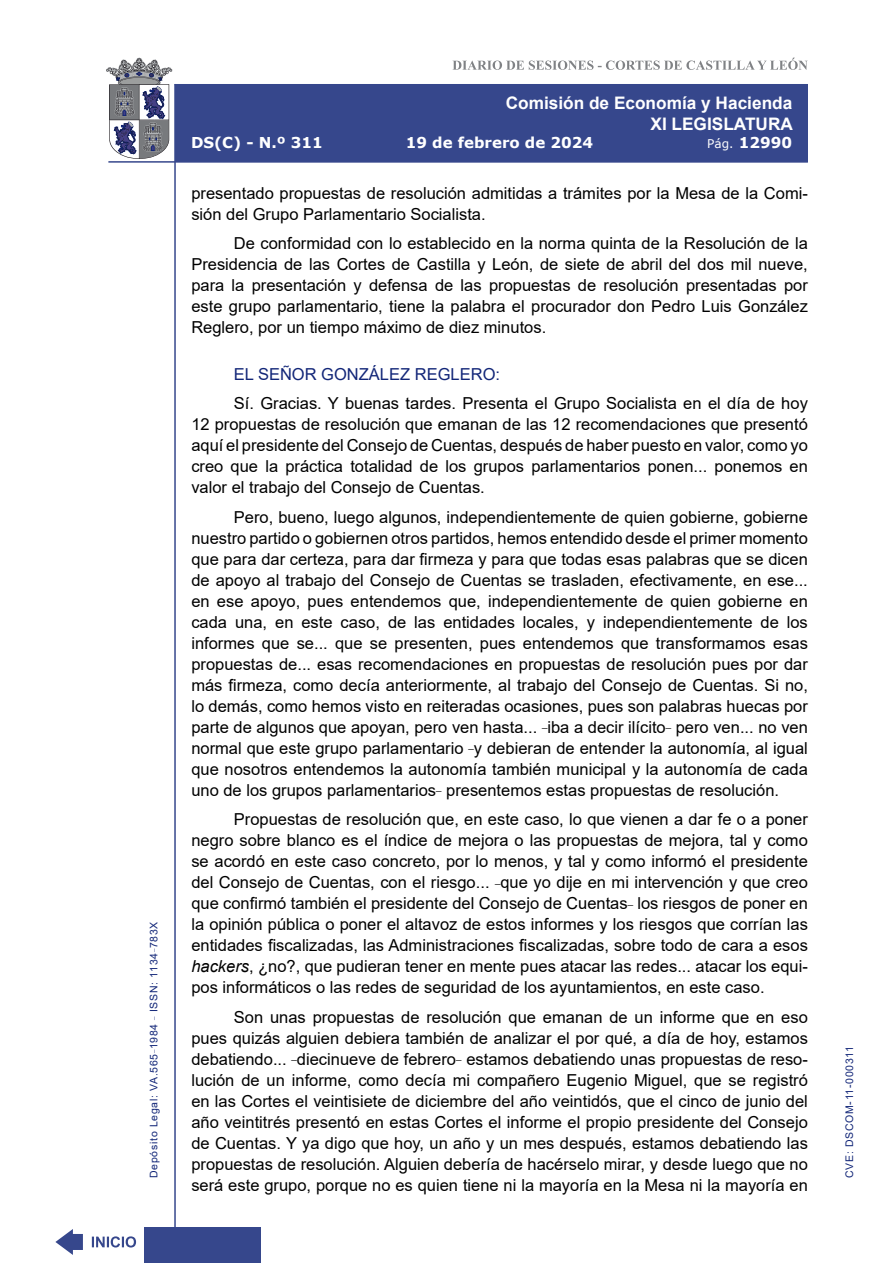
<style>
.page{position:relative;width:893px;height:1263px;background:#fff}
.page>*{position:absolute;margin:0;border:0;box-sizing:border-box;transform-origin:0 0}
.t1{font:700 17.25px/20.7px "Arial";color:#fff;text-align:right}
.t2{font:16.5px/21px "Arial";color:#000;text-align:justify}
.Orador{font:16.5px "Arial";color:#122678}
.t3{font:700 15px "Verdana";color:#fff}
.t4{font:10.5px "Arial";letter-spacing:.065em;color:#122678}
.s1{font-weight:400;font-size:12px}
.s2{font-style:italic}
</style>
<div class="page">
<svg style="left:452px;top:58px;width:356px;height:12px"></svg>
<hr style="left:174px;top:84px;width:2px;height:1179px;background:#36478c">
<div style="left:144px;top:1227px;width:117px;height:36px;background:#36478c"></div>
<div style="left:175px;top:84px;width:633px;height:78px;background:#36478c"></div>
<hr style="left:108px;top:161px;width:700px;height:2px;background:#36478c">
<svg style="left:92px;top:1236px;width:44px;height:11px"></svg>
<svg style="left:55px;top:1229px;width:28px;height:26px"></svg>
<svg style="left:106px;top:58px;width:66px;height:101px"></svg>
<p class="t4" style="left:146px;top:1178px;width:258px;rotate:-90deg">Depósito Legal: VA.565<sup>_</sup>1984 <sup>_</sup> ISSN: 1134<sup>_</sup>783X</p>
<p class="t1" style="left:506px;top:93px;width:289px">Comisión de Economía y Hacienda<br>XI LEGISLATURA</p>
<p class="t3" style="left:191px;top:132px;width:133px">DS(C) - N.º 311</p>
<p class="t3" style="left:406px;top:132px;width:189px">19 de febrero de 2024</p>
<p class="t3" style="left:707px;top:132px;width:86px"><span class="s1">Pág.</span> 12990</p>
<p class="t2" style="left:191px;top:183px;width:618px;line-height:20.5px">presentado propuestas de resolución admitidas a trámites por la Mesa de la Comi&shy;sión del Grupo Parlamentario Socialista.</p>
<p class="t2" style="left:191px;top:233px;width:618px;text-indent:43px">De conformidad con lo establecido en la norma quinta de la Resolución de la Presidencia de las Cortes de Castilla y León, de siete de abril del dos mil nueve, para la presentación y defensa de las propuestas de resolución presentadas por este grupo parlamentario, tiene la palabra el procurador don Pedro Luis González Reglero, por un tiempo máximo de diez minutos.</p>
<p class="Orador" style="left:234px;top:363px;width:268px">EL SEÑOR GONZÁLEZ REGLERO:</p>
<p class="t2" style="left:191px;top:393px;width:618px;text-indent:43px">Sí. Gracias. Y buenas tardes. Presenta el Grupo Socialista en el día de hoy 12 propuestas de resolución que emanan de las 12 recomendaciones que presentó aquí el presidente del Consejo de Cuentas, después de haber puesto en valor, como yo creo que la práctica totalidad de los grupos parlamentarios ponen... ponemos en valor el trabajo del Consejo de Cuentas.</p>
<p class="t2" style="left:191px;top:506px;width:618px;text-indent:43px">Pero, bueno, luego algunos, independientemente de quien gobierne, gobierne nuestro partido o gobiernen otros partidos, hemos entendido desde el primer momento que para dar certeza, para dar firmeza y para que todas esas palabras que se dicen de apoyo al trabajo del Consejo de Cuentas se trasladen, efectivamente, en ese... en ese apoyo, pues entendemos que, independientemente de quien gobierne en cada una, en este caso, de las entidades locales, y independientemente de los informes que se... que se presenten, pues entendemos que transformamos esas propuestas de... esas recomendaciones en propuestas de resolución pues por dar más firmeza, como decía anteriormente, al trabajo del Consejo de Cuentas. Si no, lo demás, como hemos visto en reiteradas ocasiones, pues son palabras huecas por parte de algunos que apoyan, pero ven hasta... <sup>_</sup>iba a decir ilícito<sup>_</sup> pero ven... no ven normal que este grupo parlamentario <sup>_</sup>y debieran de entender la autonomía, al igual que nosotros entendemos la autonomía también municipal y la autonomía de cada uno de los grupos parlamentarios<sup>_</sup> presentemos estas propuestas de resolución.</p>
<p class="t2" style="left:191px;top:809px;width:618px;text-indent:43px">Propuestas de resolución que, en este caso, lo que vienen a dar fe o a poner negro sobre blanco es el índice de mejora o las propuestas de mejora, tal y como se acordó en este caso concreto, por lo menos, y tal y como informó el presidente del Consejo de Cuentas, con el riesgo... <sup>_</sup>que yo dije en mi intervención y que creo que confirmó también el presidente del Consejo de Cuentas<sup>_</sup> los riesgos de poner en la opinión pública o poner el altavoz de estos informes y los riesgos que corrían las entidades fiscalizadas, las Administraciones fiscalizadas, sobre todo de cara a esos <span class="s2">hackers</span>, ¿no?, que pudieran tener en mente pues atacar las redes... atacar los equi&shy;pos informáticos o las redes de seguridad de los ayuntamientos, en este caso.</p>
<p class="t2" style="left:191px;top:1006px;width:618px;text-indent:43px">Son unas propuestas de resolución que emanan de un informe que en eso pues quizás alguien debiera también de analizar el por qué, a día de hoy, estamos debatiendo... <sup>_</sup>diecinueve de febrero<sup>_</sup> estamos debatiendo unas propuestas de reso&shy;lución de un informe, como decía mi compañero Eugenio Miguel, que se registró en las Cortes el veintisiete de diciembre del año veintidós, que el cinco de junio del año veintitrés presentó en estas Cortes el informe el propio presidente del Consejo de Cuentas. Y ya digo que hoy, un año y un mes después, estamos debatiendo las propuestas de resolución. Alguien debería de hacérselo mirar, y desde luego que no será este grupo, porque no es quien tiene ni la mayoría en la Mesa ni la mayoría en</p>
<p class="t4" style="left:842px;top:1178px;width:133px;rotate:-90deg">CVE: DSCOM-11-000311</p>
</div>
